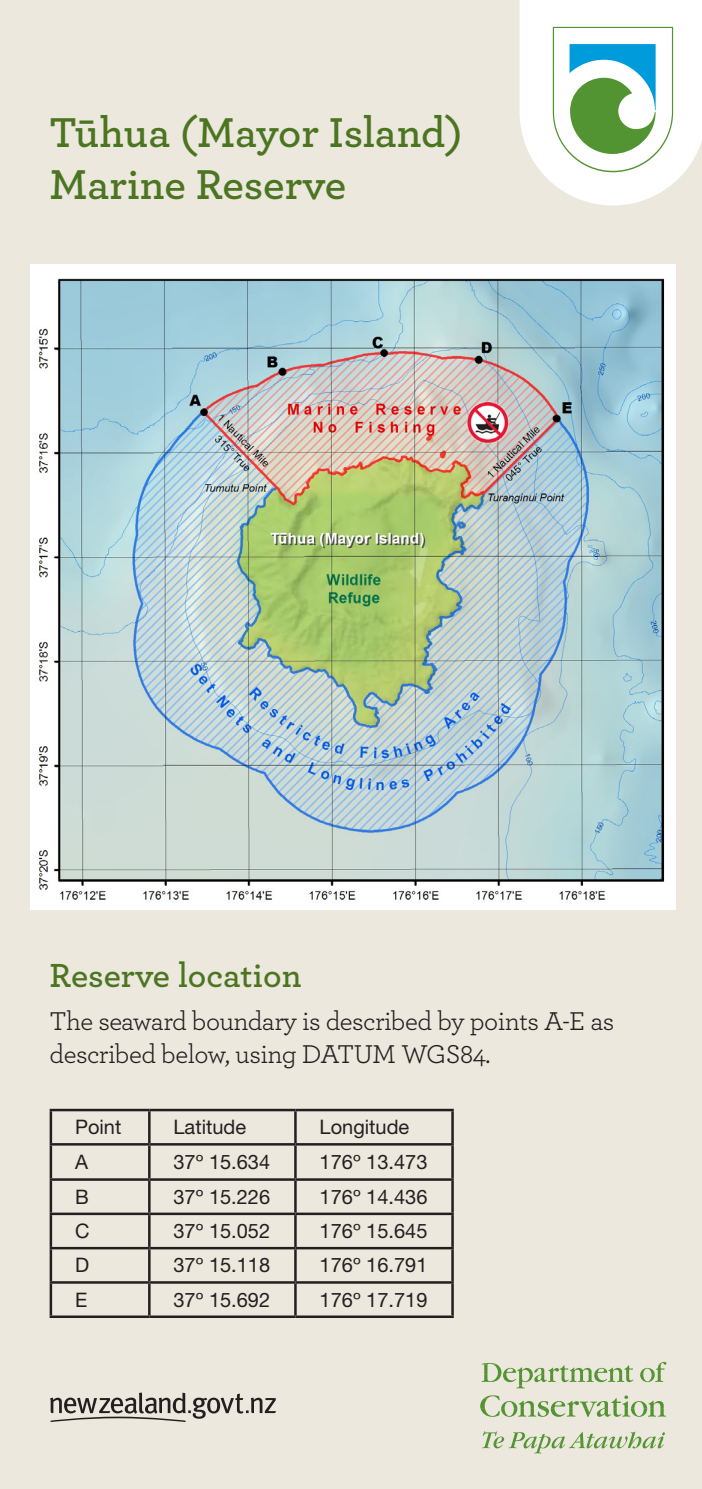
<style>
.page{position:relative;width:702px;height:1489px;background:#fff}
.page>*{position:absolute;margin:0;border:0;box-sizing:border-box;transform-origin:0 0}
.New_ID-Heading_1{font:600 43.75px/52.5px "Archer";letter-spacing:-.005em;color:#4b7520}
.New_ID-Heading_1-2{font:600 35px "Archer";color:#4b7520}
.New_ID-Body_text{font:27px/32.5px "Archer";letter-spacing:-.02em;color:#231f20}
.Table_body{font:20px "Helvetica Neue LT Std";color:#231f20}
</style>
<div class="page">
<div style="left:0;top:0;width:702px;height:1488px;background:#ece8dd"></div>
<svg style="left:482px;top:1431px;width:183px;height:22px"></svg>
<svg style="left:480px;top:1361px;width:186px;height:55px"></svg>
<svg style="left:519px;top:0;width:183px;height:205px;background:#d9e9e0"></svg>
<hr style="left:50px;top:1108px;width:99px;height:3px;background:#231f20">
<hr style="left:50px;top:1111px;width:2px;height:32px;background:#231f20">
<hr style="left:149px;top:1108px;width:146px;height:3px;background:#231f20">
<hr style="left:148px;top:1111px;width:3px;height:32px;background:#231f20">
<hr style="left:295px;top:1108px;width:159px;height:3px;background:#231f20">
<hr style="left:294px;top:1111px;width:3px;height:32px;background:#231f20">
<hr style="left:451px;top:1111px;width:3px;height:32px;background:#231f20">
<hr style="left:50px;top:1143px;width:99px;height:2px;background:#231f20">
<hr style="left:50px;top:1145px;width:2px;height:33px;background:#231f20">
<hr style="left:149px;top:1143px;width:146px;height:2px;background:#231f20">
<hr style="left:148px;top:1145px;width:3px;height:33px;background:#231f20">
<hr style="left:295px;top:1143px;width:159px;height:2px;background:#231f20">
<hr style="left:294px;top:1145px;width:3px;height:33px;background:#231f20">
<hr style="left:451px;top:1145px;width:3px;height:33px;background:#231f20">
<hr style="left:50px;top:1178px;width:99px;height:2px;background:#231f20">
<hr style="left:50px;top:1180px;width:2px;height:32px;background:#231f20">
<hr style="left:149px;top:1178px;width:146px;height:2px;background:#231f20">
<hr style="left:148px;top:1180px;width:3px;height:32px;background:#231f20">
<hr style="left:295px;top:1178px;width:159px;height:2px;background:#231f20">
<hr style="left:294px;top:1180px;width:3px;height:32px;background:#231f20">
<hr style="left:451px;top:1180px;width:3px;height:32px;background:#231f20">
<hr style="left:50px;top:1212px;width:99px;height:3px;background:#231f20">
<hr style="left:50px;top:1215px;width:2px;height:31px;background:#231f20">
<hr style="left:149px;top:1212px;width:146px;height:3px;background:#231f20">
<hr style="left:148px;top:1215px;width:3px;height:31px;background:#231f20">
<hr style="left:295px;top:1212px;width:159px;height:3px;background:#231f20">
<hr style="left:294px;top:1215px;width:3px;height:31px;background:#231f20">
<hr style="left:451px;top:1215px;width:3px;height:31px;background:#231f20">
<hr style="left:50px;top:1246px;width:99px;height:3px;background:#231f20">
<hr style="left:50px;top:1249px;width:2px;height:32px;background:#231f20">
<hr style="left:149px;top:1246px;width:146px;height:3px;background:#231f20">
<hr style="left:148px;top:1249px;width:3px;height:32px;background:#231f20">
<hr style="left:295px;top:1246px;width:159px;height:3px;background:#231f20">
<hr style="left:294px;top:1249px;width:3px;height:32px;background:#231f20">
<hr style="left:451px;top:1249px;width:3px;height:32px;background:#231f20">
<hr style="left:50px;top:1281px;width:99px;height:2px;background:#231f20">
<hr style="left:50px;top:1283px;width:2px;height:32px;background:#231f20">
<hr style="left:149px;top:1281px;width:146px;height:2px;background:#231f20">
<hr style="left:148px;top:1283px;width:3px;height:32px;background:#231f20">
<hr style="left:295px;top:1281px;width:159px;height:2px;background:#231f20">
<hr style="left:294px;top:1283px;width:3px;height:32px;background:#231f20">
<hr style="left:451px;top:1283px;width:3px;height:32px;background:#231f20">
<hr style="left:50px;top:1315px;width:99px;height:2px;background:#231f20">
<hr style="left:149px;top:1315px;width:146px;height:2px;background:#231f20">
<hr style="left:295px;top:1315px;width:159px;height:2px;background:#231f20">
<img style="left:30px;top:264px;width:645px;height:645px">
<svg style="left:50px;top:1392px;width:226px;height:29px"></svg>
<p class="New_ID-Heading_1" style="left:50px;top:103px;width:414px">Tūhua (Mayor Island)<br>Marine Reserve</p>
<p class="New_ID-Heading_1-2" style="left:50px;top:949px;width:253px">Reserve location</p>
<p class="New_ID-Body_text" style="left:50px;top:1003px;width:566px">The seaward boundary is described by points A-E as described below, using DATUM WGS84.</p>
<p class="Table_body" style="left:75px;top:1115px;width:48px">Point</p>
<p class="Table_body" style="left:173px;top:1115px;width:74px">Latitude</p>
<p class="Table_body" style="left:319px;top:1115px;width:91px">Longitude</p>
<p class="Table_body" style="left:75px;top:1149px;width:14px">A</p>
<p class="Table_body" style="left:173px;top:1149px;width:98px">37º 15.634</p>
<p class="Table_body" style="left:319px;top:1149px;width:109px">176º 13.473</p>
<p class="Table_body" style="left:75px;top:1184px;width:15px">B</p>
<p class="Table_body" style="left:173px;top:1184px;width:98px">37º 15.226</p>
<p class="Table_body" style="left:319px;top:1184px;width:109px">176º 14.436</p>
<p class="Table_body" style="left:75px;top:1218px;width:16px">C</p>
<p class="Table_body" style="left:173px;top:1218px;width:98px">37º 15.052</p>
<p class="Table_body" style="left:319px;top:1218px;width:109px">176º 15.645</p>
<p class="Table_body" style="left:75px;top:1253px;width:16px">D</p>
<p class="Table_body" style="left:173px;top:1253px;width:98px">37º 15.118</p>
<p class="Table_body" style="left:319px;top:1253px;width:109px">176º 16.791</p>
<p class="Table_body" style="left:75px;top:1287px;width:14px">E</p>
<p class="Table_body" style="left:173px;top:1287px;width:98px">37º 15.692</p>
<p class="Table_body" style="left:319px;top:1287px;width:109px">176º 17.719</p>
</div>
